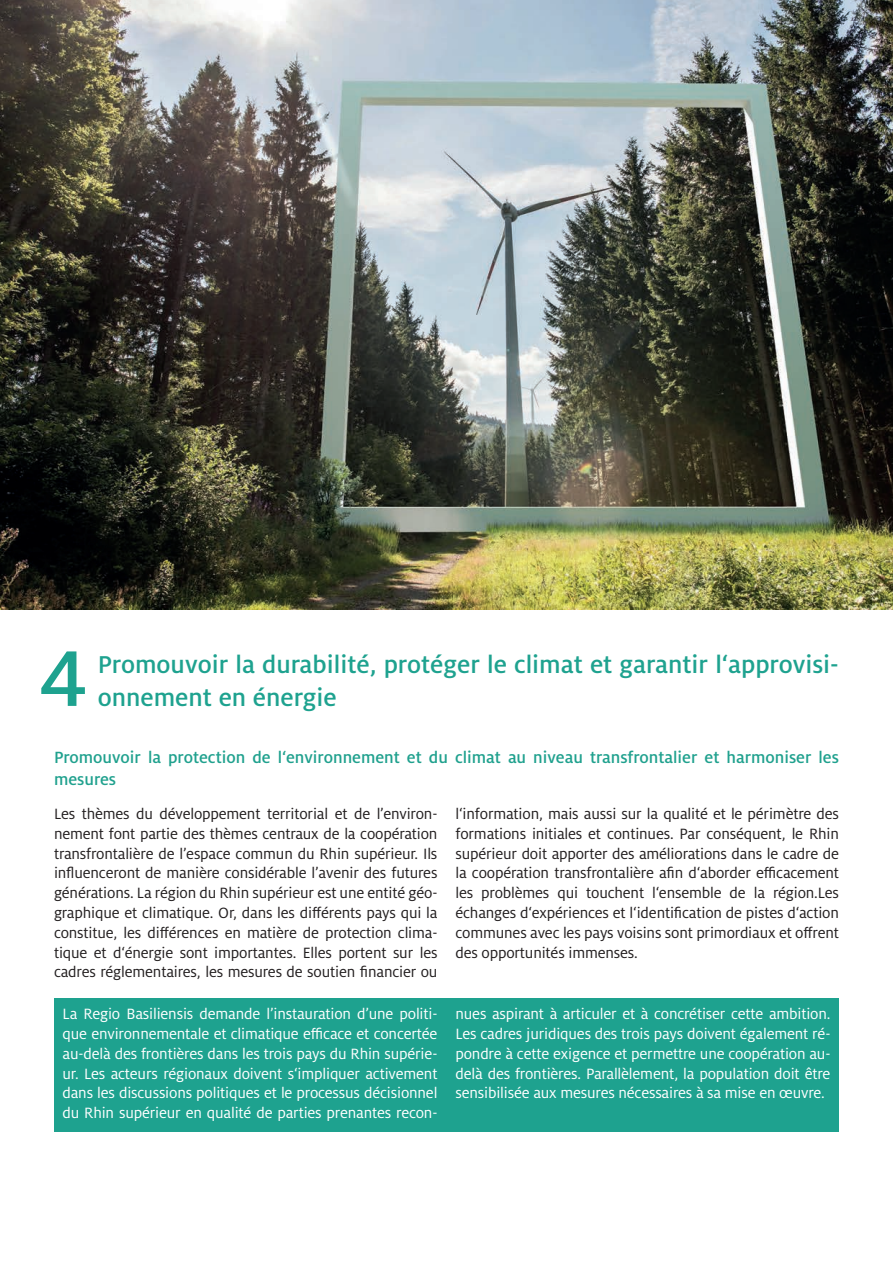
<style>
.page{position:relative;width:893px;height:1263px;background:#fff}
.page>*{position:absolute;margin:0;border:0;box-sizing:border-box;transform-origin:0 0}
.t1{font:500 87px "Milo Pro";color:#1ea28f}
.t2{font:500 27px "Milo Pro";color:#1ea28f}
.t3{font:500 18px/21.6px "Milo Pro";color:#20a18e}
.t4{font:16.5px/19.8px "Milo Pro";letter-spacing:-.01em;color:#231f20;text-align:justify}
.t5{font:16.5px/19.8px "Milo Pro";letter-spacing:-.01em;color:#fff;text-align:justify}
</style>
<div class="page">
<img style="left:0;top:0;width:893px;height:609px">
<div style="left:54px;top:998px;width:785px;height:134px;background:#1ea28f"></div>
<h1 class="t1" style="left:39px;top:618px;width:51px">4</h1>
<h2 class="t2" style="left:98px;top:650px;width:743px">Promouvoir la durabilité, protéger le climat et garantir l‘approvisi-</h2>
<h2 class="t2" style="left:98px;top:682px;width:240px">onnement en énergie</h2>
<p class="t3" style="left:54px;top:746px;width:786px">Promouvoir la protection de l‘environnement et du climat au niveau transfrontalier et harmoniser les mesures</p>
<p class="t4" style="left:54px;top:804px;width:385px">Les thèmes du développement territorial et de l’environ&shy;nement font partie des thèmes centraux de la coopération transfrontalière de l’espace commun du Rhin supérieur. Ils influenceront de manière considérable l’avenir des futures générations. La région du Rhin supérieur est une entité géo&shy;graphique et climatique. Or, dans les différents pays qui la constitue, les différences en matière de protection clima&shy;tique et d‘énergie sont importantes. Elles portent sur les cadres réglementaires, les mesures de soutien financier ou</p>
<p class="t5" style="left:63px;top:1004px;width:376px">La Regio Basiliensis demande l’instauration d’une politi&shy;que environnementale et climatique efficace et concertée au-delà des frontières dans les trois pays du Rhin supérie&shy;ur. Les acteurs régionaux doivent s‘impliquer activement dans les discussions politiques et le processus décisionnel du Rhin supérieur en qualité de parties prenantes recon-</p>
<p class="t4" style="left:455px;top:804px;width:385px">l‘information, mais aussi sur la qualité et le périmètre des formations initiales et continues. Par conséquent, le Rhin supérieur doit apporter des améliorations dans le cadre de la coopération transfrontalière afin d‘aborder efficacement les problèmes qui touchent l‘ensemble de la région.Les échanges d‘expériences et l‘identification de pistes d‘action communes avec les pays voisins sont primordiaux et offrent des opportunités immenses.</p>
<p class="t5" style="left:455px;top:1004px;width:377px">nues aspirant à articuler et à concrétiser cette ambition.<br>Les cadres juridiques des trois pays doivent également ré&shy;pondre à cette exigence et permettre une coopération au&shy;delà des frontières. Parallèlement, la population doit être sensibilisée aux mesures nécessaires à sa mise en œuvre.</p>
</div>
